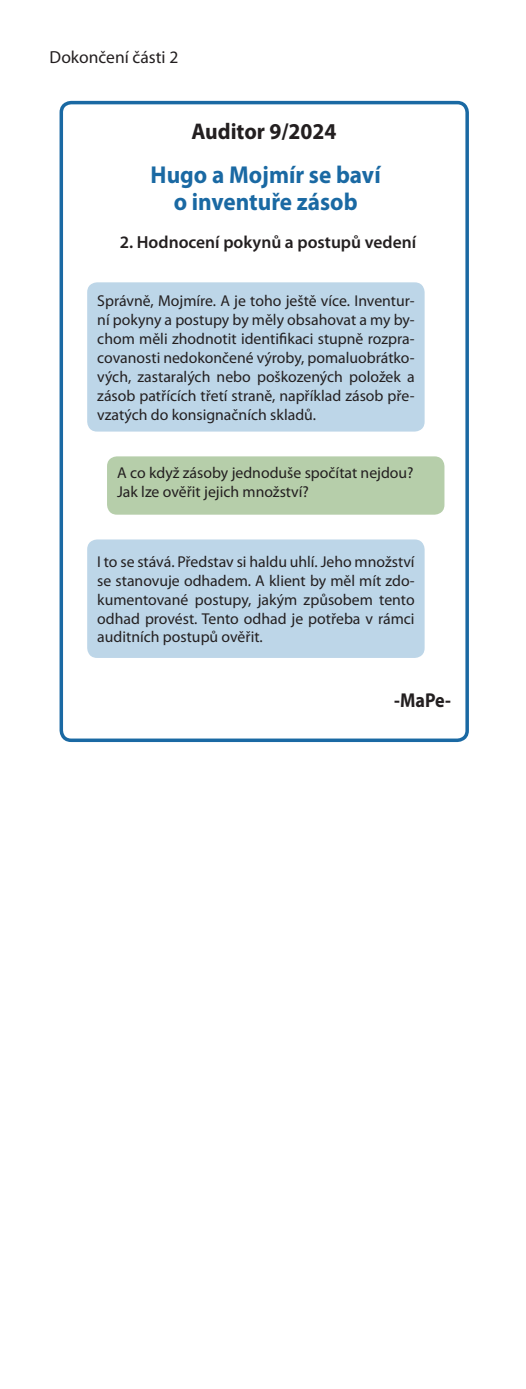
<style>
.page{position:relative;width:526px;height:1389px;background:#fff}
.page>*{position:absolute;margin:0;border:0;box-sizing:border-box;transform-origin:0 0}
.t1{font:700 24.5px/26.2px "Myriad Pro";color:#1a69a3;text-align:center;scale:.95 1}
.t2{font:700 22.75px "Myriad Pro";color:#231f20;scale:.95 1}
.t3{font:700 20.12px "Myriad Pro";color:#231f20;scale:.9 1}
.t4{font:600 17.5px "Myriad Pro";color:#231f20}
.t5{font:17.5px "Myriad Pro";color:#231f20}
.t6{font:15.75px/18.9px "Myriad Pro";color:#231f20;text-align:justify}
</style>
<div class="page">
<div style="left:60px;top:101px;width:409px;height:641px;border:4px solid #1a69a3;border-radius:10px"></div>
<div style="left:87px;top:282px;width:337px;height:150px;background:#bdd6e8;border-radius:10px"></div>
<div style="left:107px;top:456px;width:337px;height:59px;background:#b6ceaa;border-radius:10px"></div>
<div style="left:87px;top:539px;width:337px;height:119px;background:#bdd6e8;border-radius:10px"></div>
<p class="t5" style="left:50px;top:46px;width:130px">Dokončení části 2</p>
<h2 class="t2" style="left:191px;top:117px;width:154px">Auditor 9/2024</h2>
<h1 class="t1" style="left:151px;top:161px;width:244px">Hugo a Mojmír se baví o inventuře zásob</h1>
<p class="t4" style="left:120px;top:231px;width:298px">2. Hodnocení pokynů a postupů vedení</p>
<p class="t6" style="left:97px;top:291px;width:319px">Správně, Mojmíre. A je toho ještě více. Inventur&shy;ní pokyny a postupy by měly obsahovat a my by&shy;chom měli zhodnotit identifikaci stupně rozpra&shy;covanosti nedokončené výroby, pomaluobrátko&shy;vých, zastaralých nebo poškozených položek a zásob patřících třetí straně, například zásob pře&shy;vzatých do konsignačních skladů.</p>
<p class="t6" style="left:117px;top:463px;width:298px">A co když zásoby jednoduše spočítat nejdou?<br>Jak lze ověřit jejich množství?</p>
<p class="t6" style="left:97px;top:552px;width:319px">I to se stává. Představ si haldu uhlí. Jeho množství se stanovuje odhadem. A klient by měl mít zdo&shy;kumentované postupy, jakým způsobem tento odhad provést. Tento odhad je potřeba v rámci auditních postupů ověřit.</p>
<p class="t3" style="left:394px;top:687px;width:65px">-MaPe-</p>
</div>
